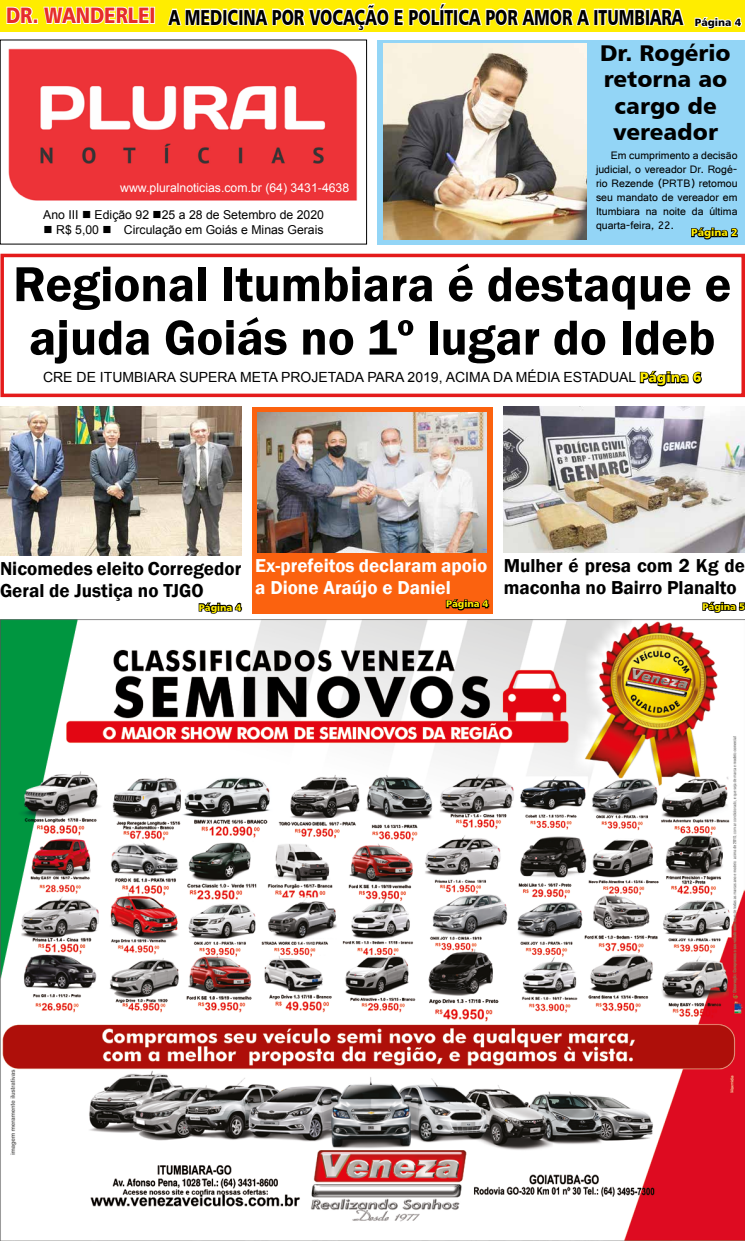
<style>
.page{position:relative;width:745px;height:1241px;background:#fff}
.page>*{position:absolute;margin:0;border:0;box-sizing:border-box;transform-origin:0 0}
.t1{font:600 50.75px/53.4px "Franklin Gothic";color:#000;text-align:center}
.t2{font:22.75px/26.2px "Humanist 777 BT Black B";color:#000;text-align:center}
.t3{font:22.31px "Humanist 777 BT Black B";color:#e62d2a;scale:.83 1}
.t4{font:21.7px "Humanist 777 BT Black B";color:#000;scale:.73 1}
.t5{font:600 19.25px/21.9px "Franklin Gothic";color:#000}
.t6{font:600 19.25px/21.9px "Franklin Gothic";color:#fff}
.t7{font:14px "Arial";color:#000}
.t8{font:12.25px "Arial";color:#000}
.t9{font:12.25px "Arial";color:#fff}
.t10{font:11.38px/14px "Gautami";color:#000;text-align:justify}
.t11{font:10.5px "Humanist 777 BT Black B";color:#ffed00}
.t12{font:10.5px "Humanist 777 BT Black B";color:#000}
.t13{font:9.62px "Humanist 777 BT Black B";color:#ffed00}
.s1{font-family:"Humanist 777 BT Black B";color:#ffed00}
</style>
<div class="page">
<div style="left:0;top:0;width:744px;height:31px;background:#ffed00"></div>
<div style="left:378px;top:40px;width:366px;height:204px;background:#93d5f6"></div>
<img style="left:8px;top:48px;width:350px;height:152px">
<svg style="left:6px;top:6px;width:144px;height:67px"></svg>
<div style="left:150px;top:7px;width:5px;height:17px;border:2px solid #fff"></div>
<svg style="left:691px;top:227px;width:47px;height:13px"></svg>
<svg style="left:166px;top:3px;width:519px;height:55px"></svg>
<img style="left:0;top:619px;width:744px;height:621px">
<img style="left:0;top:406px;width:241px;height:150px">
<img style="left:383px;top:44px;width:203px;height:195px">
<div style="left:0;top:254px;width:744px;height:143px;border:4px solid #e41b1b"></div>
<svg style="left:639px;top:370px;width:63px;height:17px"></svg>
<svg style="left:198px;top:602px;width:45px;height:12px"></svg>
<div style="left:252px;top:407px;width:240px;height:206px;background:#fb620f"></div>
<img style="left:257px;top:412px;width:229px;height:140px">
<svg style="left:445px;top:599px;width:44px;height:12px"></svg>
<img style="left:503px;top:406px;width:241px;height:146px">
<svg style="left:702px;top:601px;width:42px;height:12px"></svg>
<svg style="left:694px;top:17px;width:48px;height:12px"></svg>
<h3 class="t3" style="left:6px;top:1px;width:181px">DR. WANDERLEI</h3>
<h3 class="t4" style="left:169px;top:3px;width:705px">A MEDICINA POR VOCAÇÃO E POLÍTICA POR AMOR A ITUMBIARA</h3>
<p class="t12" style="left:694px;top:15px;width:48px">Página 4</p>
<h2 class="t2" style="left:600px;top:39px;width:132px">Dr. Rogério retorna ao cargo de vereador</h2>
<p class="t10" style="left:595px;top:148px;width:143px;text-indent:15px">Em cumprimento a decisão judicial, o vereador Dr. Rogé&shy;rio Rezende (PRTB) retomou seu mandato de vereador em Itumbiara na noite da última quarta-feira, 22.</p>
<h1 class="t1" style="left:13px;top:258px;width:719px">Regional Itumbiara é destaque e ajuda Goiás no 1º lugar do Ideb</h1>
<p class="t7" style="left:43px;top:368px;width:659px">CRE DE ITUMBIARA SUPERA META PROJETADA PARA 2019, ACIMA DA MÉDIA ESTADUAL <span class="s1">Página 6</span></p>
<p class="t9" style="left:120px;top:179px;width:230px">www.pluralnoticias.com.br (64) 3431-4638</p>
<p class="t8" style="left:43px;top:207px;width:282px">Ano III ■ Edição 92 ■25 a 28 de Setembro de 2020</p>
<p class="t8" style="left:44px;top:222px;width:281px">■ R$ 5,00 ■ Circulação em Goiás e Minas Gerais</p>
<p class="t11" style="left:690px;top:226px;width:48px">Página 2</p>
<h3 class="t5" style="left:0;top:558px;width:243px">Nicomedes eleito Corregedor<br>Geral de Justiça no TJGO</h3>
<p class="t13" style="left:199px;top:601px;width:44px">Página 4</p>
<h3 class="t6" style="left:255px;top:554px;width:233px">Ex-prefeitos declaram apoio a Dione Araújo e Daniel</h3>
<p class="t13" style="left:446px;top:598px;width:44px">Página 4</p>
<h3 class="t5" style="left:503px;top:554px;width:243px">Mulher é presa com 2 Kg de maconha no Bairro Planalto</h3>
<p class="t13" style="left:702px;top:600px;width:44px">Página 5</p>
</div>
